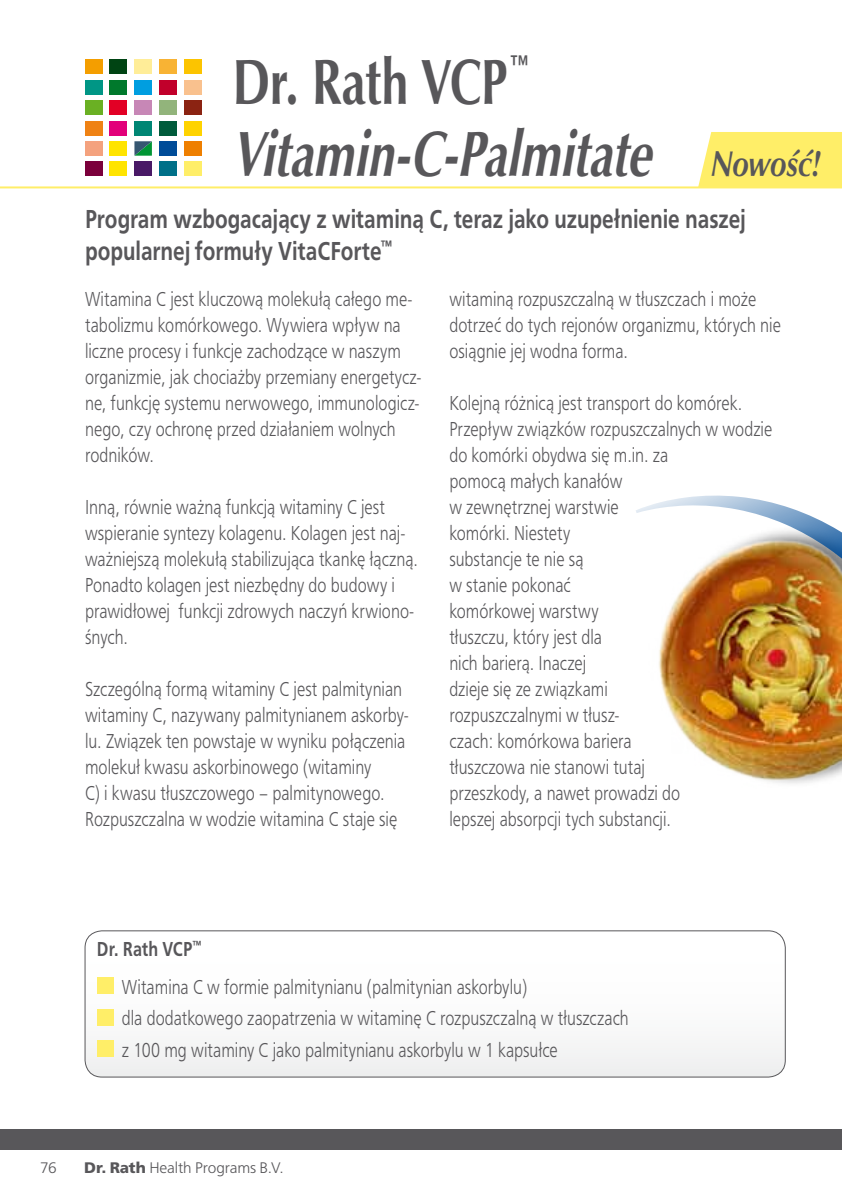
<style>
.page{position:relative;width:842px;height:1191px;background:#fff}
.page>*{position:absolute;margin:0;border:0;box-sizing:border-box;transform-origin:0 0}
.t1{font:italic 64.4px "Zapf Humnst PL Bold A";color:#58575a;scale:.73 1}
.t2{font:64.4px "Zapf Humnst PL Bold A";color:#58575a;scale:.75 1}
.t3{font:36px "Zapf Humnst PL Bold Italic A";color:#58575a;scale:.8 1}
.t4{font:500 27px/32.4px "F015 TCE";color:#58575a;scale:.8 1}
.t5{font:300 21px/26px "F015 TCE";color:#58575a;scale:.8 1}
.t6{font:300 16px "F015 TCE";letter-spacing:-.01em;color:#58575a}
.s1{font-weight:500}
.s2{font-weight:700}
</style>
<div class="page">
<hr style="left:0;top:186px;width:842px;height:2px;background:#ffee68">
<div style="left:0;top:1129px;width:842px;height:21px;background:#58575a"></div>
<svg style="left:85px;top:931px;width:700px;height:146px"></svg>
<div style="left:97px;top:977px;width:16px;height:16px;background:#ffee68"></div>
<div style="left:97px;top:1008px;width:16px;height:17px;background:#ffee68"></div>
<div style="left:97px;top:1040px;width:16px;height:17px;background:#ffee68"></div>
<div style="left:85px;top:930px;width:701px;height:147px;border:1px solid #58575a;border-radius:17px"></div>
<div style="left:698px;top:132px;width:144px;height:55px;background:#ffee68"></div>
<img style="left:740px;top:774px;width:100px;height:10px">
<img style="left:636px;top:495px;width:206px;height:279px">
<div style="left:159px;top:141px;width:18px;height:15px;background:#004c98"></div>
<div style="left:184px;top:141px;width:17px;height:15px;background:#ee7f00"></div>
<svg style="left:134px;top:141px;width:18px;height:15px"></svg>
<div style="left:85px;top:60px;width:17px;height:14px;background:#f49e00"></div>
<div style="left:110px;top:80px;width:17px;height:14px;background:#00792c"></div>
<div style="left:110px;top:60px;width:17px;height:14px;background:#004413"></div>
<div style="left:134px;top:80px;width:18px;height:14px;background:#009ee0"></div>
<div style="left:159px;top:60px;width:18px;height:14px;background:#f8b334"></div>
<div style="left:159px;top:80px;width:18px;height:14px;background:#c1002b"></div>
<div style="left:110px;top:121px;width:17px;height:14px;background:#e2007a"></div>
<div style="left:134px;top:121px;width:18px;height:14px;background:#008674"></div>
<div style="left:184px;top:121px;width:17px;height:14px;background:#ffd300"></div>
<div style="left:184px;top:60px;width:17px;height:14px;background:#fcc400"></div>
<div style="left:184px;top:80px;width:17px;height:14px;background:#f9c18e"></div>
<div style="left:110px;top:100px;width:17px;height:15px;background:#e20025"></div>
<div style="left:134px;top:100px;width:18px;height:15px;background:#c787b6"></div>
<div style="left:159px;top:100px;width:18px;height:15px;background:#92b47b"></div>
<div style="left:184px;top:100px;width:17px;height:15px;background:#8b2312"></div>
<div style="left:85px;top:141px;width:17px;height:15px;background:#f4a27e"></div>
<div style="left:85px;top:162px;width:17px;height:14px;background:#7b003b"></div>
<div style="left:110px;top:162px;width:17px;height:14px;background:#ffe400"></div>
<div style="left:159px;top:121px;width:18px;height:14px;background:#005b3b"></div>
<div style="left:85px;top:80px;width:17px;height:14px;background:#009685"></div>
<div style="left:134px;top:162px;width:18px;height:14px;background:#491966"></div>
<div style="left:85px;top:100px;width:17px;height:15px;background:#6ab023"></div>
<div style="left:159px;top:162px;width:18px;height:14px;background:#007088"></div>
<div style="left:85px;top:121px;width:17px;height:14px;background:#ef8214"></div>
<div style="left:184px;top:162px;width:17px;height:14px;background:#ffee68"></div>
<div style="left:110px;top:141px;width:17px;height:15px;background:#ffe400"></div>
<div style="left:134px;top:60px;width:18px;height:14px;background:#ffed98"></div>
<h1 class="t2" style="left:233px;top:42px;width:399px">Dr. Rath VCP<sup>™</sup></h1>
<h1 class="t1" style="left:233px;top:114px;width:594px">Vitamin-C-Palmitate</h1>
<h2 class="t3" style="left:712px;top:141px;width:139px">Nowoœæ!</h2>
<p class="t4" style="left:85px;top:203px;width:827px">Program wzbogacający z witaminą C, teraz jako uzupełnienie naszej popularnej formuły VitaCForte<sup>™</sup></p>
<p class="t5" style="left:85px;top:286px;width:421px">Witamina C jest kluczową molekułą całego me&shy;tabolizmu komórkowego. Wywiera wpływ na liczne procesy i funkcje zachodzące w naszym organizmie, jak chociażby przemiany energetycz&shy;ne, funkcję systemu nerwowego, immunologicz&shy;nego, czy ochronę przed działaniem wolnych rodników.</p>
<p class="t5" style="left:85px;top:494px;width:418px">Inną, równie ważną funkcją witaminy C jest wspieranie syntezy kolagenu. Kolagen jest naj&shy;ważniejszą molekułą stabilizująca tkankę łączną.<br>Ponadto kolagen jest niezbędny do budowy i prawidłowej funkcji zdrowych naczyń krwiono&shy;śnych.</p>
<p class="t5" style="left:85px;top:676px;width:405px">Szczególną formą witaminy C jest palmitynian witaminy C, nazywany palmitynianem askorby&shy;lu. Związek ten powstaje w wyniku połączenia molekuł kwasu askorbinowego (witaminy<br>C) i kwasu tłuszczowego – palmitynowego.<br>Rozpuszczalna w wodzie witamina C staje się</p>
<p class="t5" style="left:449px;top:286px;width:416px">witaminą rozpuszczalną w tłuszczach i może dotrzeć do tych rejonów organizmu, których nie osiągnie jej wodna forma.</p>
<p class="t5" style="left:449px;top:390px;width:405px">Kolejną różnicą jest transport do komórek.<br>Przepływ związków rozpuszczalnych w wodzie do komórki obydwa się m.in. za<br>pomocą małych kanałów<br>w zewnętrznej warstwie<br>komórki. Niestety<br>substancje te nie są<br>w stanie pokonać<br>komórkowej warstwy<br>tłuszczu, który jest dla<br>nich barierą. Inaczej<br>dzieje się ze związkami<br>rozpuszczalnymi w tłusz-<br>czach: komórkowa bariera<br>tłuszczowa nie stanowi tutaj<br>przeszkody, a nawet prowadzi do<br>lepszej absorpcji tych substancji.</p>
<p class="t5" style="left:122px;top:931px;width:508px;line-height:37.4px;text-indent:-25px"><span class="s1">Dr. Rath VCP</span><sup>™<br></sup>Witamina C w formie palmitynianu (palmitynian askorbylu)</p>
<p class="t5" style="left:122px;top:1002px;width:635px;line-height:31.6px">dla dodatkowego zaopatrzenia w witaminę C rozpuszczalną w tłuszczach z 100 mg witaminy C jako palmitynianu askorbylu w 1 kapsułce</p>
<p class="t6" style="left:40px;top:1159px;width:18px">76</p>
<p class="t6" style="left:84px;top:1159px;width:201px"><span class="s2">Dr. Rath</span> Health Programs B.V.</p>
</div>
